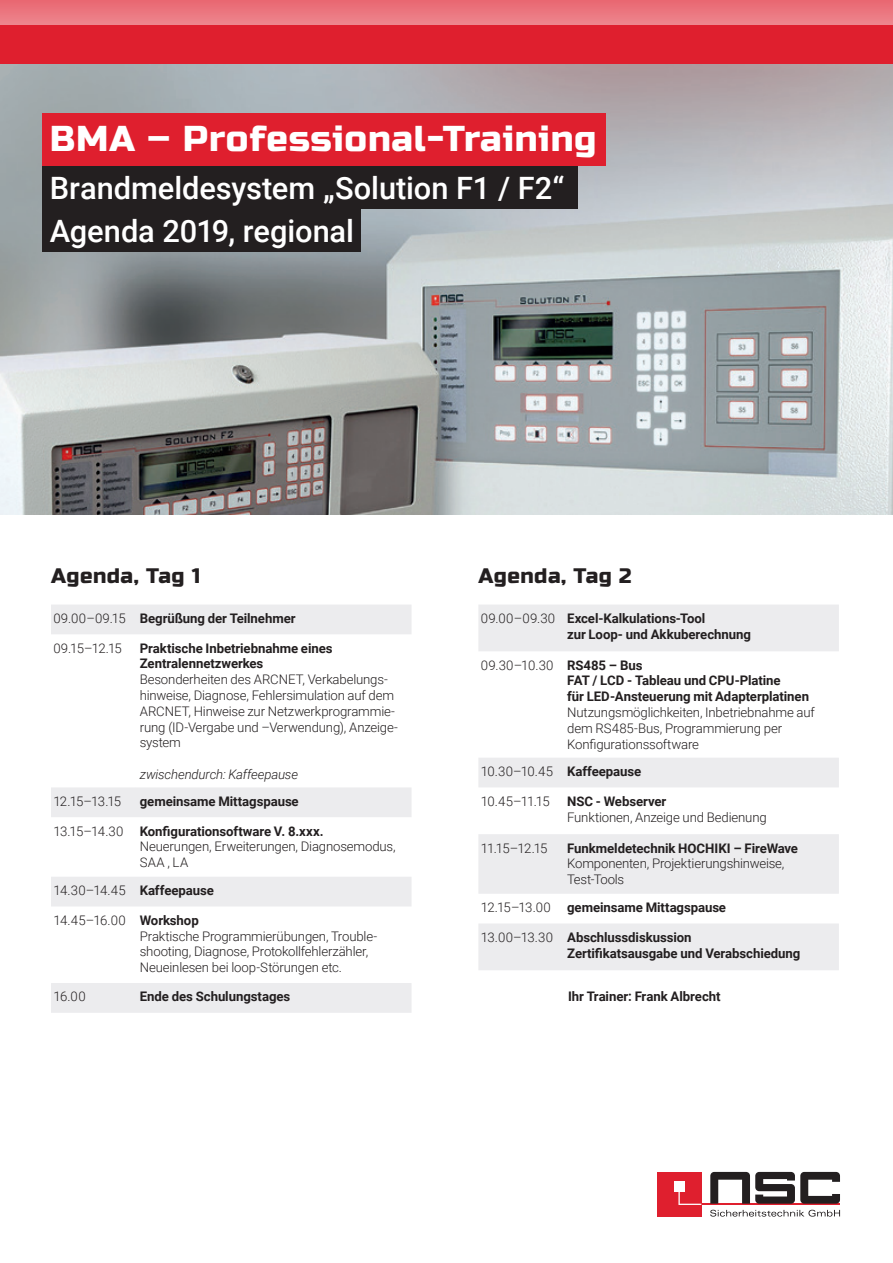
<style>
.page{position:relative;width:893px;height:1263px;background:#fff}
.page>*{position:absolute;margin:0;border:0;box-sizing:border-box;transform-origin:0 0}
.t1{font:36px "Russo One";letter-spacing:.025em;color:#fff}
.t2{font:500 30.75px "Roboto";letter-spacing:-.005em;color:#fff}
.t3{font:21px "Russo One";letter-spacing:.025em;color:#231f20}
.t4{font:300 13.2px/15.8px "Roboto";letter-spacing:-.015em;color:#231f20}
.t5{font:700 13.2px/15.8px "Roboto";letter-spacing:-.005em;color:#231f20}
.t6{font:italic 300 13.2px "Roboto";letter-spacing:-.015em;color:#231f20}
.s1{font-weight:300}
.s2{font-weight:700}
</style>
<div class="page">
<img style="left:0;top:64px;width:893px;height:450px">
<div style="left:0;top:0;width:893px;height:64px;background:#df1f2e"></div>
<div style="left:0;top:0;width:893px;height:25px;background:linear-gradient(to right,#eb767f,#eb767f)"></div>
<div style="left:43px;top:208px;width:318px;height:44px;background:#231f20"></div>
<div style="left:43px;top:166px;width:535px;height:43px;background:#231f20"></div>
<div style="left:43px;top:113px;width:563px;height:53px;background:#df1f2e"></div>
<hr style="left:701px;top:1204px;width:139px;height:1px;background:#df1f2e">
<div style="left:657px;top:1172px;width:44px;height:44px;background:#df1f2e"></div>
<svg style="left:678px;top:1182px;width:23px;height:23px"></svg>
<svg style="left:710px;top:1210px;width:130px;height:6px"></svg>
<div style="left:674px;top:1181px;width:10px;height:10px;background:#fff"></div>
<svg style="left:710px;top:1172px;width:130px;height:32px"></svg>
<div style="left:51px;top:605px;width:360px;height:29px;background:#ececee"></div>
<svg style="left:51px;top:787px;width:360px;height:226px"></svg>
<div style="left:478px;top:605px;width:361px;height:46px;background:#ececee"></div>
<svg style="left:478px;top:758px;width:361px;height:212px;fill:#ececee"></svg>
<h1 class="t1" style="left:50px;top:118px;width:548px">BMA – Professional-Training</h1>
<h2 class="t2" style="left:50px;top:166px;width:516px">Brandmeldesystem „Solution F1 / F2“</h2>
<h2 class="t2" style="left:50px;top:209px;width:306px">Agenda 2019, regional</h2>
<h3 class="t3" style="left:51px;top:563px;width:151px">Agenda, Tag 1</h3>
<h3 class="t3" style="left:478px;top:563px;width:155px">Agenda, Tag 2</h3>
<p class="t5" style="left:567px;top:610px;width:185px;text-indent:-86px"><span class="s1">09.00–09.30</span> Excel-Kalkulations-Tool<br>zur Loop- und Akkuberechnung</p>
<p class="t5" style="left:567px;top:657px;width:243px;text-indent:-86px"><span class="s1">09.30–10.30</span> RS485 – Bus<br>FAT / LCD - Tableau und CPU-Platine<br>für LED-Ansteuerung mit Adapterplatinen</p>
<p class="t4" style="left:567px;top:704px;width:249px">Nutzungsmöglichkeiten, Inbetriebnahme auf dem RS485-Bus, Programmierung per<br>Konfigurationssoftware</p>
<p class="t4" style="left:481px;top:763px;width:162px">10.30–10.45 <span class="s2">Kaffeepause</span></p>
<p class="t4" style="left:481px;top:793px;width:71px">10.45–11.15</p>
<p class="t5" style="left:567px;top:793px;width:101px">NSC - Webserver</p>
<p class="t4" style="left:567px;top:808px;width:201px">Funktionen, Anzeige und Bedienung</p>
<p class="t4" style="left:481px;top:839px;width:68px">11.15–12.15</p>
<p class="t5" style="left:567px;top:839px;width:232px">Funkmeldetechnik HOCHIKI – FireWave</p>
<p class="t4" style="left:567px;top:855px;width:219px">Komponenten, Projektierungshinweise,<br>Test-Tools</p>
<p class="t5" style="left:481px;top:899px;width:247px"><span class="s1">12.15–13.00</span> gemeinsame Mittagspause</p>
<p class="t5" style="left:567px;top:929px;width:235px;text-indent:-86px"><span class="s1">13.00–13.30</span> Abschlussdiskussion<br>Zertifikatsausgabe und Verabschiedung</p>
<p class="t5" style="left:568px;top:988px;width:154px">Ihr Trainer: Frank Albrecht</p>
<p class="t5" style="left:53px;top:610px;width:244px"><span class="s1">09.00–09.15</span> Begrüßung der Teilnehmer</p>
<p class="t4" style="left:53px;top:640px;width:70px">09.15–12.15</p>
<p class="t5" style="left:140px;top:640px;width:194px">Praktische Inbetriebnahme eines<br>Zentralennetzwerkes</p>
<p class="t4" style="left:140px;top:671px;width:260px">Besonderheiten des ARCNET, Verkabelungs&shy;hinweise, Diagnose, Fehlersimulation auf dem ARCNET, Hinweise zur Netzwerkprogrammie&shy;rung (ID-Vergabe und –Verwendung), Anzeige&shy;system</p>
<p class="t6" style="left:140px;top:765px;width:160px">zwischendurch: Kaffeepause</p>
<p class="t4" style="left:53px;top:793px;width:69px">12.15–13.15</p>
<p class="t5" style="left:140px;top:793px;width:160px">gemeinsame Mittagspause</p>
<p class="t4" style="left:140px;top:822px;width:257px;text-indent:-86px">13.15–14.30 <span class="s2">Konfigurationsoftware V. 8.xxx.<br></span>Neuerungen, Erweiterungen, Diagnosemodus,<br>SAA , LA</p>
<p class="t4" style="left:53px;top:882px;width:162px">14.30–14.45 <span class="s2">Kaffeepause</span></p>
<p class="t4" style="left:140px;top:912px;width:239px;text-indent:-86px">14.45–16.00 <span class="s2">Workshop<br></span>Praktische Programmierübungen, Trouble&shy;shooting, Diagnose, Protokollfehlerzähler, Neueinlesen bei loop-Störungen etc.</p>
<p class="t4" style="left:53px;top:988px;width:34px">16.00</p>
<p class="t5" style="left:140px;top:988px;width:152px">Ende des Schulungstages</p>
</div>
